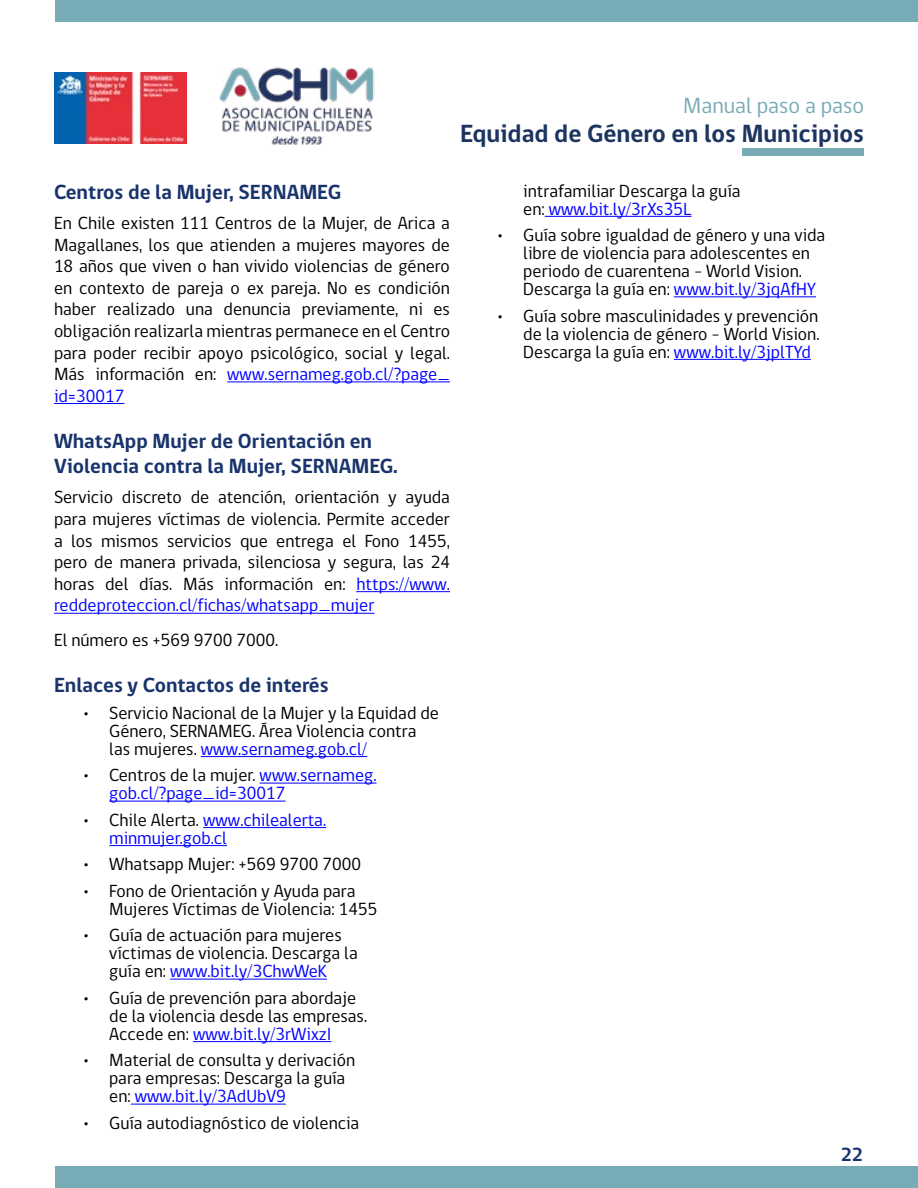
<style>
.page{position:relative;width:918px;height:1188px;background:#fff}
.page>*{position:absolute;margin:0;border:0;box-sizing:border-box;transform-origin:0 0}
.t1{font:700 25.5px "gob CL";color:#1d3460}
.t2{font:22.5px "gob CL";color:#77abb6}
.t3{font:700 21px/25.2px "gob CL";color:#19346c}
.t4{font:700 19.5px "gob CL";color:#19346c}
.t5{font:18px/21.6px "gob CL";color:#000}
.t6{font:18px/18px "gob CL";color:#00f}
.s1{color:#00f}
.s2{font-family:"Alegreya Sans";font-weight:700}
.s3{font-family:"Alegreya Sans";font-weight:700;color:#000}
.s4{color:#000}
</style>
<div class="page">
<img style="left:54px;top:72px;width:132px;height:71px">
<img style="left:219px;top:67px;width:155px;height:77px">
<div style="left:743px;top:148px;width:121px;height:8px;background:#77abb6"></div>
<div style="left:55px;top:0;width:863px;height:21px;background:#77abb6"></div>
<div style="left:55px;top:1167px;width:863px;height:21px;background:#77abb6"></div>
<hr style="left:227px;top:381px;width:223px;height:1px;background:#00f">
<hr style="left:54px;top:403px;width:70px;height:1px;background:#00f">
<hr style="left:356px;top:591px;width:94px;height:1px;background:#00f">
<hr style="left:54px;top:613px;width:320px;height:1px;background:#00f">
<hr style="left:201px;top:756px;width:166px;height:1px;background:#00f">
<hr style="left:260px;top:783px;width:117px;height:1px;background:#00f">
<hr style="left:109px;top:801px;width:177px;height:1px;background:#00f">
<hr style="left:203px;top:827px;width:123px;height:1px;background:#00f">
<hr style="left:109px;top:845px;width:118px;height:1px;background:#00f">
<hr style="left:170px;top:979px;width:157px;height:1px;background:#00f">
<hr style="left:193px;top:1041px;width:138px;height:1px;background:#00f">
<hr style="left:131px;top:1104px;width:155px;height:1px;background:#00f">
<hr style="left:545px;top:216px;width:146px;height:1px;background:#00f">
<hr style="left:674px;top:296px;width:142px;height:1px;background:#00f">
<hr style="left:674px;top:359px;width:137px;height:1px;background:#00f">
<p class="t2" style="left:683px;top:90px;width:182px">Manual paso a paso</p>
<h1 class="t1" style="left:460px;top:116px;width:405px">Equidad de Género en los Municipios</h1>
<p class="t3" style="left:54px;top:180px;width:289px">Centros de la Mujer, SERNAMEG</p>
<p class="t5" style="left:54px;top:213px;width:398px;text-align:justify">En Chile existen 111 Centros de la Mujer, de Arica a Magallanes, los que atienden a mujeres mayores de 18 años que viven o han vivido violencias de género en contexto de pareja o ex pareja. No es condición haber realizado una denuncia previamente, ni es obligación realizarla mientras permanece en el Centro para poder recibir apoyo psicológico, social y legal.<br>Más información en: <span class="s1">www.sernameg.gob.cl/?page_ id=30017</span></p>
<p class="t3" style="left:54px;top:429px;width:345px">WhatsApp Mujer de Orientación en<br>Violencia contra la Mujer, SERNAMEG.</p>
<p class="t5" style="left:54px;top:487px;width:398px;text-align:justify">Servicio discreto de atención, orientación y ayuda para mujeres víctimas de violencia. Permite acceder a los mismos servicios que entrega el Fono 1455, pero de manera privada, silenciosa y segura, las 24 horas del días. Más información en: <span class="s1">https://www. reddeproteccion.cl/fichas/whatsapp_mujer</span></p>
<p class="t5" style="left:54px;top:629px;width:226px">El número es +569 9700 7000.</p>
<p class="t3" style="left:54px;top:673px;width:276px">Enlaces y Contactos de interés</p>
<p class="t5" style="left:109px;top:704px;width:331px;line-height:18px;text-indent:-26px"><span class="s2">ۨ</span> Servicio Nacional de la Mujer y la Equidad de<br>Género, SERNAMEG. Área Violencia contra las mujeres. <span class="s1">www.sernameg.gob.cl/</span></p>
<p class="t6" style="left:109px;top:767px;width:269px;text-indent:-26px"><span class="s3">ۨ</span> <span class="s4">Centros de la mujer.</span> www.sernameg. gob.cl/?page_id=30017</p>
<p class="t6" style="left:109px;top:811px;width:218px;text-indent:-26px"><span class="s3">ۨ</span> <span class="s4">Chile Alerta.</span> www.chilealerta. minmujer.gob.cl</p>
<p class="t5" style="left:84px;top:851px;width:279px;line-height:26.5px"><span class="s2">ۨ</span> Whatsapp Mujer: +569 9700 7000 <span class="s2">ۨ</span> Fono de Orientación y Ayuda para</p>
<p class="t5" style="left:84px;top:896px;width:295px;line-height:26.5px;text-indent:26px">Mujeres Víctimas de Violencia: 1455 <span class="s2">ۨ</span> Guía de actuación para mujeres</p>
<p class="t5" style="left:109px;top:945px;width:250px;line-height:18px">víctimas de violencia. Descarga la guía en: <span class="s1">www.bit.ly/3ChwWeK</span></p>
<p class="t5" style="left:109px;top:989px;width:259px;line-height:18px;text-indent:-26px"><span class="s2">ۨ</span> Guía de prevención para abordaje de la violencia desde las empresas.<br>Accede en: <span class="s1">www.bit.ly/3rWixzI</span></p>
<p class="t5" style="left:109px;top:1052px;width:247px;line-height:18px;text-indent:-26px"><span class="s2">ۨ</span> Material de consulta y derivación para empresas: Descarga la guía en: <span class="s1">www.bit.ly/3AdUbV9</span></p>
<p class="t5" style="left:84px;top:1112px;width:277px"><span class="s2">ۨ</span> Guía autodiagnóstico de violencia</p>
<p class="t5" style="left:523px;top:182px;width:219px;line-height:18px">intrafamiliar Descarga la guía en: <span class="s1">www.bit.ly/3rXs35L</span></p>
<p class="t5" style="left:523px;top:226px;width:304px;line-height:18px;text-indent:-26px"><span class="s2">ۨ</span> Guía sobre igualdad de género y una vida libre de violencia para adolescentes en periodo de cuarentena - World Vision.<br>Descarga la guía en: <span class="s1">www.bit.ly/3jqAfHY</span></p>
<p class="t5" style="left:523px;top:307px;width:298px;line-height:18px;text-align:justify;text-indent:-26px"><span class="s2">ۨ</span> Guía sobre masculinidades y prevención de la violencia de género - World Vision.<br>Descarga la guía en: <span class="s1">www.bit.ly/3jplTYd</span></p>
<p class="t4" style="left:841px;top:1141px;width:24px">22</p>
</div>
